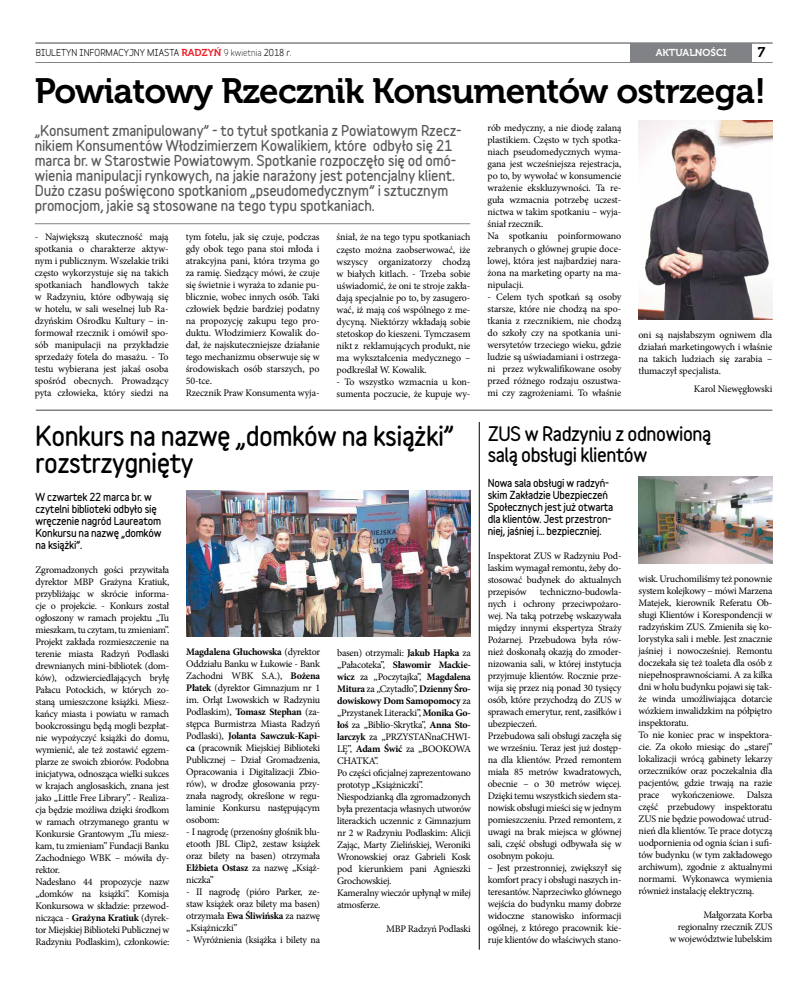
<style>
.page{position:relative;width:808px;height:993px;background:#fff}
.page>*{position:absolute;margin:0;border:0;box-sizing:border-box;transform-origin:0 0}
.t1{font:35px "Museo 700";letter-spacing:-.02em;color:#000}
.t2{font:900 25px/27px "Variable";letter-spacing:-.02em;color:#000}
.t3{font:900 18px/21px "Variable";letter-spacing:-.025em;color:#000}
.t4{font:14px "Museo 700";color:#000}
.t5{font:900 13.5px/15px "Variable";letter-spacing:-.01em;color:#58595b}
.t6{font:10px/12px "Minion Pro";letter-spacing:-.02em;color:#000;text-align:justify}
.t7{font:900 10px/12px "Variable";letter-spacing:-.02em;color:#000}
.t8{font:10px "Museo 700";color:#fff}
.t9{font:700 9px "Variable";color:#000}
.s1{font-family:"Museo 700";font-weight:400;font-size:10px;color:#ed1d24}
.s2{font-weight:400}
.s3{font-weight:700}
</style>
<div class="page">
<hr style="left:35px;top:43px;width:737px;height:1px;background:#808285">
<hr style="left:35px;top:62px;width:737px;height:1px;background:#808285">
<div style="left:631px;top:43px;width:121px;height:19px;background:#808285"></div>
<img style="left:638px;top:120px;width:134px;height:199px">
<img style="left:638px;top:476px;width:134px;height:87px">
<img style="left:186px;top:490px;width:284px;height:146px">
<hr style="left:35px;top:223px;width:435px;height:1px;background:#808285">
<hr style="left:36px;top:409px;width:736px;height:2px;background:#808285">
<hr style="left:479px;top:422px;width:1px;height:527px;background:#000">
<p class="t9" style="left:36px;top:45px;width:257px">BIULETYN INFORMACYJNY MIASTA <span class="s1">RADZYŃ</span> <span class="s2">9 kwietnia</span> 2018 r.</p>
<p class="t8" style="left:656px;top:47px;width:72px">AKTUALNOŚCI</p>
<h3 class="t4" style="left:758px;top:45px;width:9px">7</h3>
<h1 class="t1" style="left:35px;top:71px;width:733px">Powiatowy Rzecznik Konsumentów ostrzega!</h1>
<p class="t5" style="left:35px;top:123px;width:428px">„Konsument zmanipulowany” - to tytuł spotkania z Powiatowym Rzecz&shy;nikiem Konsumentów Włodzimierzem Kowalikiem, które odbyło się 21 marca br. w Starostwie Powiatowym. Spotkanie rozpoczęło się od omó&shy;wienia manipulacji rynkowych, na jakie narażony jest potencjalny klient.<br>Dużo czasu poświęcono spotkaniom „pseudomedycznym” i sztucznym promocjom, jakie są stosowane na tego typu spotkaniach.</p>
<p class="t6" style="left:487px;top:122px;width:135px;text-align:left">rób medyczny, a nie diodę zalaną plastikiem. Często w tych spotka&shy;niach pseudomedycznych wyma&shy;gana jest wcześniejsza rejestracja, po to, by wywołać w konsumencie wrażenie ekskluzywności. Ta re&shy;guła wzmacnia potrzebę uczest&shy;nictwa w takim spotkaniu – wyja&shy;śniał rzecznik.<br>Na spotkaniu poinformowano zebranych o głównej grupie doce&shy;lowej, która jest najbardziej nara&shy;żona na marketing oparty na ma&shy;nipulacji.</p>
<p class="t6" style="left:487px;top:290px;width:135px">- Celem tych spotkań są osoby starsze, które nie chodzą na spo&shy;tkania z rzecznikiem, nie chodzą do szkoły czy na spotkania uni&shy;wersytetów trzeciego wieku, gdzie ludzie są uświadamiani i ostrzega&shy;ni przez wykwalifikowane osoby przed różnego rodzaju oszustwa&shy;mi czy zagrożeniami. To właśnie</p>
<p class="t6" style="left:35px;top:230px;width:135px">- Największą skuteczność mają spotkania o charakterze aktyw&shy;nym i publicznym. Wszelakie triki często wykorzystuje się na takich spotkaniach handlowych także w Radzyniu, które odbywają się w hotelu, w sali weselnej lub Ra&shy;dzyńskim Ośrodku Kultury – in&shy;formował rzecznik i omówił spo&shy;sób manipulacji na przykładzie sprzedaży fotela do masażu. - To testu wybierana jest jakaś osoba spośród obecnych. Prowadzący pyta człowieka, który siedzi na</p>
<p class="t6" style="left:186px;top:230px;width:135px;text-align:left">tym fotelu, jak się czuje, podczas gdy obok tego pana stoi młoda i atrakcyjna pani, która trzyma go za ramię. Siedzący mówi, że czuje się świetnie i wyraża to zdanie pu&shy;blicznie, wobec innych osób. Taki człowiek będzie bardziej podatny na propozycję zakupu tego pro&shy;duktu. Włodzimierz Kowalik do&shy;dał, że najskuteczniejsze działanie tego mechanizmu obserwuje się w środowiskach osób starszych, po<br>50-tce.<br>Rzecznik Praw Konsumenta wyja-</p>
<p class="t6" style="left:337px;top:231px;width:135px">śniał, że na tego typu spotkaniach często można zaobserwować, iże wszyscy organizatorzy chodzą w białych kitlach. - Trzeba sobie uświadomić, że oni te stroje zakła&shy;dają specjalnie po to, by zasugero&shy;wać, iż mają coś wspólnego z me&shy;dycyną. Niektórzy wkładają sobie stetoskop do kieszeni. Tymczasem nikt z reklamujących produkt, nie ma wykształcenia medycznego – podkreślał W. Kowalik.</p>
<p class="t6" style="left:638px;top:329px;width:135px">oni są najsłabszym ogniwem dla działań marketingowych i właśnie na takich ludziach się zarabia – tłumaczył specjalista.</p>
<p class="t6" style="left:694px;top:383px;width:80px">Karol Niewęgłowski</p>
<p class="t6" style="left:337px;top:375px;width:135px">- To wszystko wzmacnia u kon&shy;sumenta poczucie, że kupuje wy-</p>
<h2 class="t2" style="left:35px;top:422px;width:420px">Konkurs na nazwę „domków na książki” rozstrzygnięty</h2>
<h3 class="t3" style="left:488px;top:422px;width:225px">ZUS w Radzyniu z odnowioną salą obsługi klientów</h3>
<p class="t7" style="left:488px;top:476px;width:127px">Nowa sala obsługi w radzyń&shy;skim Zakładzie Ubezpieczeń<br>Społecznych jest już otwarta dla klientów. Jest przestron&shy;niej, jaśniej i… bezpieczniej.</p>
<p class="t6" style="left:488px;top:549px;width:135px">Inspektorat ZUS w Radzyniu Pod&shy;laskim wymagał remontu, żeby do&shy;stosować budynek do aktualnych przepisów</p>
<p class="t7" style="left:35px;top:490px;width:127px">W czwartek 22 marca br. w czytelni biblioteki odbyło się wręczenie nagród Laureatom<br>Konkursu na nazwę „domków na książki”.</p>
<p class="t6" style="left:35px;top:563px;width:135px;text-align:left">Zgromadzonych gości przywitała dyrektor MBP Grażyna Kratiuk, przybliżając w skrócie informa&shy;cje o projekcie. - Konkurs został ogłoszony w ramach projektu „Tu mieszkam, tu czytam, tu zmieniam”.<br>Projekt zakłada rozmieszczenie na terenie miasta Radzyń Podlaski drewnianych mini-bibliotek (dom&shy;ków), odzwierciedlających bryłę<br>Pałacu Potockich, w których zo&shy;staną umieszczone książki. Miesz&shy;kańcy miasta i powiatu w ramach bookcrossingu będą mogli bezpłat&shy;nie wypożyczyć książki do domu, wymienić, ale też zostawić egzem&shy;plarze ze swoich zbiorów. Podobna inicjatywa, odnosząca wielki sukces w krajach anglosaskich, znana jest jako „Little Free Library”. - Realiza&shy;cja będzie możliwa dzięki środkom w ramach otrzymanego grantu w<br>Konkursie Grantowym „Tu miesz&shy;kam, tu zmieniam” Fundacji Banku<br>Zachodniego WBK – mówiła dy&shy;rektor.<br>Nadesłano 44 propozycje nazw „domków na książki”. Komisja<br>Konkursowa w składzie: przewod&shy;nicząca - <span class="s3">Grażyna Kratiuk</span> (dyrek&shy;tor Miejskiej Biblioteki Publicznej w<br>Radzyniu Podlaskim), członkowie:</p>
<p class="t6" style="left:638px;top:572px;width:135px;text-align:left">wisk. Uruchomiliśmy też ponownie system kolejkowy – mówi Marzena<br>Matejek, kierownik Referatu Ob&shy;sługi Klientów i Korespondencji w radzyńskim ZUS. Zmieniła się ko&shy;lorystyka sali i meble. Jest znacznie jaśniej i nowocześniej. Remontu doczekała się też toaleta dla osób z niepełnosprawnościami. A za kilka dni w holu budynku pojawi się tak&shy;że winda umożliwiająca dotarcie wózkiem inwalidzkim na półpiętro inspektoratu.<br>To nie koniec prac w inspektora&shy;cie. Za około miesiąc do „starej” lokalizacji wrócą gabinety lekarzy orzeczników oraz poczekalnia dla pacjentów, gdzie trwają na razie prace wykończeniowe. Dalsza część przebudowy inspektoratu<br>ZUS nie będzie powodować utrud&shy;nień dla klientów. Te prace dotyczą uodpornienia od ognia ścian i sufi&shy;tów budynku (w tym zakładowego archiwum), zgodnie z aktualnymi normami. Wykonawca wymienia również instalację elektryczną.</p>
<p class="t6" style="left:669px;top:908px;width:104px;text-align:right">Małgorzata Korba regionalny rzecznik ZUS w województwie lubelskim</p>
<p class="t6" style="left:488px;top:585px;width:135px;text-align:left;text-indent:52px">techniczno-budowla&shy;nych i ochrony przeciwpożaro&shy;wej. Na taką potrzebę wskazywała między innymi ekspertyza Straży<br>Pożarnej. Przebudowa była rów&shy;nież doskonałą okazją do zmoder&shy;nizowania sali, w której instytucja przyjmuje klientów. Rocznie prze&shy;wija się przez nią ponad 30 tysięcy osób, które przychodzą do ZUS w sprawach emerytur, rent, zasiłków i ubezpieczeń.<br>Przebudowa sali obsługi zaczęła się we wrześniu. Teraz jest już dostęp&shy;na dla klientów. Przed remontem miała 85 metrów kwadratowych, obecnie – o 30 metrów więcej.<br>Dzięki temu wszystkich siedem sta&shy;nowisk obsługi mieści się w jednym pomieszczeniu. Przed remontem, z uwagi na brak miejsca w głównej sali, część obsługi odbywała się w osobnym pokoju.</p>
<p class="t6" style="left:488px;top:861px;width:135px">– Jest przestronniej, zwiększył się komfort pracy i obsługi naszych in&shy;teresantów. Naprzeciwko głównego wejścia do budynku mamy dobrze widoczne stanowisko informacji ogólnej, z którego pracownik kie&shy;ruje klientów do właściwych stano-</p>
<p class="t6" style="left:186px;top:645px;width:135px"><span class="s3">Magdalena Głuchowska</span> (dyrektor Oddziału Banku w Łukowie - Bank Zachodni WBK S.A.), <span class="s3">Bożena Płatek</span> (dyrektor Gimnazjum nr 1 im. Orląt Lwowskich w Radzyniu Podlaskim), <span class="s3">Tomasz Stephan</span> (za&shy;stępca Burmistrza Miasta Radzyń Podlaski), <span class="s3">Jolanta Sawczuk-Kapi&shy;ca</span> (pracownik Miejskiej Biblioteki Publicznej – Dział Gromadzenia, Opracowania i Digitalizacji Zbio&shy;rów), w drodze głosowania przy&shy;znała nagrody, określone w regu&shy;laminie Konkursu następującym osobom:</p>
<p class="t6" style="left:186px;top:825px;width:135px">- I nagrodę (przenośny głośnik blu&shy;etooth JBL Clip2, zestaw książek oraz bilety na basen) otrzymała <span class="s3">Elżbieta Ostasz</span> za nazwę „Książ&shy;niczka”</p>
<p class="t6" style="left:186px;top:885px;width:135px">- II nagrodę (pióro Parker, ze&shy;staw książek oraz bilety ma basen) otrzymała <span class="s3">Ewa Śliwińska</span> za nazwę „Książniczki”</p>
<p class="t6" style="left:186px;top:933px;width:135px">- Wyróżnienia (książka i bilety na</p>
<p class="t6" style="left:337px;top:646px;width:135px;text-align:left">basen) otrzymali: <span class="s3">Jakub Hapka</span> za „Pałacoteka”, <span class="s3">Sławomir Mackie&shy;wicz</span> za „Poczytajka”, <span class="s3">Magdalena<br>Mitura</span> za „Czytadło”, <span class="s3">Dzienny Śro&shy;dowiskowy Dom Samopomocy</span> za „Przystanek Literacki”, <span class="s3">Monika Go&shy;łoś</span> za „Biblio-Skrytka”, <span class="s3">Anna Sto&shy;larczyk</span> za „PRZYSTAŃnaCHWI-<br>LĘ”, <span class="s3">Adam Świć</span> za „BOOKOWA<br>CHATKA”.<br>Po części oficjalnej zaprezentowano prototyp „Książniczki”.<br>Niespodzianką dla zgromadzonych była prezentacja własnych utworów literackich uczennic z Gimnazjum nr 2 w Radzyniu Podlaskim: Alicji<br>Zając, Marty Zielińskiej, Weroniki<br>Wronowskiej oraz Gabrieli Kosk pod kierunkiem pani Agnieszki<br>Grochowskiej.<br>Kameralny wieczór upłynął w miłej atmosferze.</p>
<p class="t6" style="left:386px;top:922px;width:86px">MBP Radzyń Podlaski</p>
</div>
